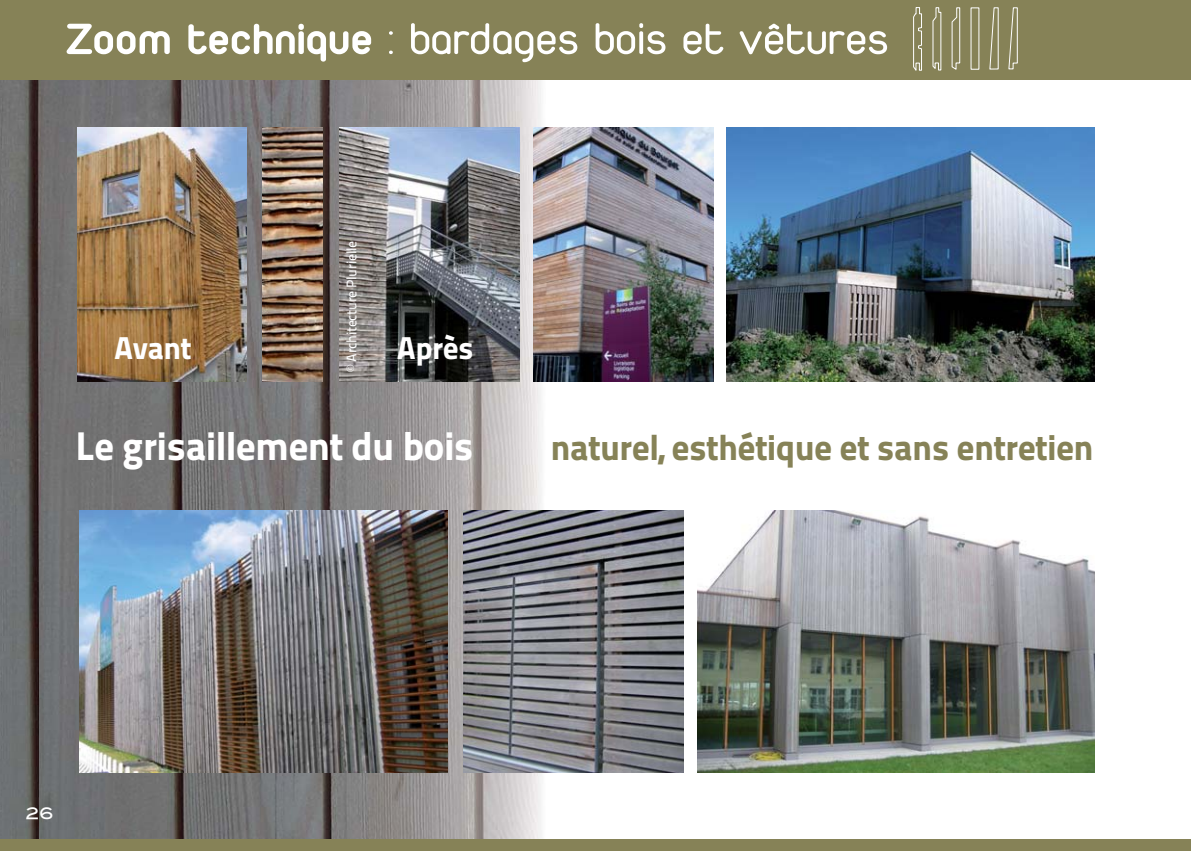
<style>
.page{position:relative;width:1191px;height:851px;background:#fff}
.page>*{position:absolute;margin:0;border:0;box-sizing:border-box;transform-origin:0 0}
.t1{font:46px "Duepuntozero";letter-spacing:.02em;color:#fff;scale:1.1 1}
.t2{font:40px "Titillium Maps 26 L 999 wt";letter-spacing:-.02em;color:#fff}
.t3{font:36px "Titillium Maps 26 L 999 wt";letter-spacing:-.02em;color:#868257}
.t4{font:31.6px "Titillium Maps 26 L 999 wt";letter-spacing:-.02em;color:#fff}
.t5{font:16px "Blair Md ITCTT Medium";color:#fff}
.t6{font:14px "Titillium Maps 26 L 500 wt";letter-spacing:-.02em;color:#fff}
.s1{font-family:"Duepuntozerobold"}
</style>
<div class="page">
<img style="left:0;top:79px;width:582px;height:760px">
<img style="left:78px;top:128px;width:169px;height:253px">
<img style="left:262px;top:128px;width:60px;height:253px">
<img style="left:339px;top:128px;width:181px;height:253px">
<img style="left:533px;top:128px;width:180px;height:253px">
<img style="left:727px;top:128px;width:367px;height:253px">
<img style="left:79px;top:510px;width:368px;height:262px">
<img style="left:463px;top:510px;width:220px;height:262px">
<img style="left:697px;top:510px;width:397px;height:262px">
<div style="left:0;top:0;width:1191px;height:79px;background:#868257"></div>
<svg style="left:913px;top:7px;width:9px;height:64px"></svg>
<svg style="left:932px;top:7px;width:10px;height:64px"></svg>
<svg style="left:951px;top:7px;width:9px;height:63px"></svg>
<svg style="left:989px;top:7px;width:10px;height:63px"></svg>
<svg style="left:1008px;top:7px;width:10px;height:63px"></svg>
<div style="left:0;top:839px;width:1191px;height:11px;background:#868257"></div>
<p class="t1" style="left:65px;top:14px;width:750px"><span class="s1">Zoom technique</span> : bardages bois et vêtures</p>
<p class="t6" style="left:346px;top:371px;width:132px;rotate:-90deg">© Architecture Plurielle</p>
<p class="t4" style="left:114px;top:337px;width:79px">Avant</p>
<p class="t4" style="left:397px;top:337px;width:78px">Après</p>
<p class="t2" style="left:76px;top:431px;width:400px">Le grisaillement du bois</p>
<p class="t3" style="left:550px;top:434px;width:545px">naturel, esthétique et sans entretien</p>
<p class="t5" style="left:26px;top:803px;width:30px">26</p>
</div>
